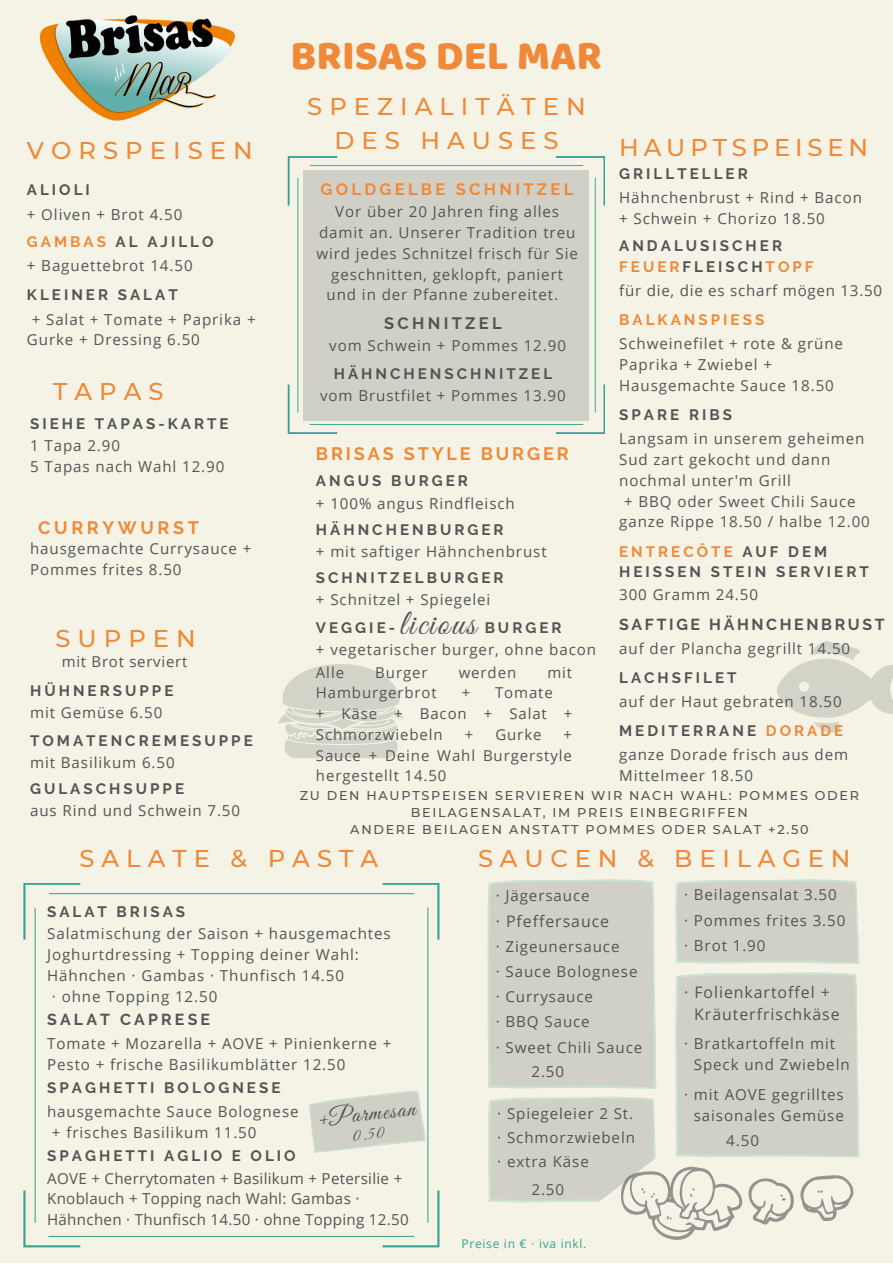
<style>
.page{position:relative;width:893px;height:1264px;background:#fff}
.page>*{position:absolute;margin:0;border:0;box-sizing:border-box;transform-origin:0 0}
.t1{font:42px "Baloo Thambi";color:#ee8a39}
.t2{font:36px "Great Vibes";letter-spacing:.06em;color:#545454}
.t3{font:500 24.3px/33.9px "Montserrat";letter-spacing:.29em;color:#ee8a39;text-align:center}
.t4{font:500 24.3px "Montserrat";letter-spacing:.2em;color:#ee8a39}
.t5{font:24px "Great Vibes";color:#545454}
.t6{font:700 18px "Raleway";letter-spacing:.16em;color:#ee8a39}
.t7{font:700 18px "Raleway";letter-spacing:.2em;color:#ee8a39}
.t8{font:18px "Great Vibes";color:#545454}
.t9{font:700 16.5px "Raleway";letter-spacing:.2em;color:#ee8a39}
.t10{font:700 16.5px "Raleway";letter-spacing:.2em;color:#545454}
.t11{font:15.9px/21.9px "Open Sans";letter-spacing:.06em;color:#545454}
.t12{font:700 15.9px "Raleway";letter-spacing:.165em;color:#545454}
.t13{font:700 15.9px "Raleway";letter-spacing:.2em;color:#545454}
.t14{font:15.15px/20.7px "Open Sans";letter-spacing:.06em;color:#545454}
.t15{font:700 15.15px/20.7px "Raleway";letter-spacing:.2em;color:#545454}
.t16{font:15.15px/20.7px "Open Sans";letter-spacing:.02em;color:#545454}
.t17{font:700 15.15px "Raleway";letter-spacing:.2em;color:#ee8a39}
.t18{font:15px/20.7px "Open Sans";letter-spacing:.06em;color:#545454}
.t19{font:500 12.75px/17px "Montserrat";letter-spacing:.135em;color:#545454;text-align:center}
.t20{font:12px "Open Sans";letter-spacing:.06em;color:#36a295}
.s1{color:#ee8a39}
</style>
<div class="page">
<div style="left:0;top:0;width:892px;height:1262px;background:#f4f3e6"></div>
<svg style="left:278px;top:664px;width:126px;height:94px"></svg>
<svg style="left:776px;top:641px;width:116px;height:91px"></svg>
<svg style="left:288px;top:156px;width:317px;height:277px"></svg>
<svg style="left:23px;top:883px;width:416px;height:364px"></svg>
<div style="left:303px;top:170px;width:286px;height:250px;background:#d1d0c6"></div>
<img style="left:39px;top:15px;width:197px;height:106px">
<svg style="left:487px;top:879px;width:372px;height:361px"></svg>
<svg style="left:309px;top:1090px;width:117px;height:62px"></svg>
<h3 class="t3" style="left:27px;top:133px;width:227px">VORSPEISEN</h3>
<p class="t15" style="left:27px;top:179px;width:65px">ALIOLI</p>
<p class="t14" style="left:27px;top:204px;width:157px">+ Oliven + Brot 4.50</p>
<p class="t15" style="left:27px;top:231px;width:188px"><span class="s1">GAMBAS</span> AL AJILLO</p>
<p class="t14" style="left:27px;top:255px;width:167px">+ Baguettebrot 14.50</p>
<p class="t15" style="left:27px;top:284px;width:152px">KLEINER SALAT</p>
<p class="t14" style="left:27px;top:308px;width:230px;text-indent:5px">+ Salat + Tomate + Paprika +<br>Gurke + Dressing 6.50</p>
<h3 class="t3" style="left:53px;top:374px;width:112px">TAPAS</h3>
<p class="t15" style="left:30px;top:413px;width:200px">SIEHE TAPAS-KARTE</p>
<p class="t14" style="left:30px;top:435px;width:196px">1 Tapa 2.90<br>5 Tapas nach Wahl 12.90</p>
<p class="t7" style="left:38px;top:517px;width:162px">CURRYWURST</p>
<p class="t14" style="left:30px;top:537px;width:223px">hausgemachte Currysauce +<br>Pommes frites 8.50</p>
<h3 class="t3" style="left:56px;top:621px;width:142px">SUPPEN</h3>
<p class="t15" style="left:30px;top:680px;width:145px">HÜHNERSUPPE</p>
<p class="t14" style="left:30px;top:702px;width:134px">mit Gemüse 6.50</p>
<p class="t15" style="left:30px;top:729px;width:224px">TOMATENCREMESUPPE</p>
<p class="t14" style="left:30px;top:751px;width:146px">mit Basilikum 6.50</p>
<p class="t15" style="left:30px;top:778px;width:156px">GULASCHSUPPE</p>
<p class="t14" style="left:30px;top:800px;width:211px">aus Rind und Schwein 7.50</p>
<p class="t18" style="left:62px;top:650px;width:127px">mit Brot serviert</p>
<h1 class="t1" style="left:290px;top:24px;width:313px">BRISAS DEL MAR</h1>
<h3 class="t3" style="left:307px;top:89px;width:280px">SPEZIALITÄTEN<br>DES HAUSES</h3>
<p class="t9" style="left:320px;top:180px;width:254px">GOLDGELBE SCHNITZEL</p>
<p class="t14" style="left:335px;top:201px;width:225px">Vor über 20 Jahren fing alles</p>
<p class="t14" style="left:319px;top:222px;width:258px">damit an. Unserer Tradition treu</p>
<p class="t14" style="left:316px;top:243px;width:263px">wird jedes Schnitzel frisch für Sie</p>
<p class="t14" style="left:331px;top:263px;width:233px">geschnitten, geklopft, paniert</p>
<p class="t14" style="left:326px;top:284px;width:233px">und in der Pfanne zubereitet.</p>
<p class="t10" style="left:384px;top:313px;width:119px">SCHNITZEL</p>
<p class="t14" style="left:329px;top:335px;width:238px">vom Schwein + Pommes 12.90</p>
<p class="t15" style="left:334px;top:363px;width:220px">HÄHNCHENSCHNITZEL</p>
<p class="t14" style="left:320px;top:385px;width:247px">vom Brustfilet + Pommes 13.90</p>
<p class="t6" style="left:316px;top:443px;width:254px">BRISAS STYLE BURGER</p>
<p class="t15" style="left:316px;top:470px;width:153px">ANGUS BURGER</p>
<p class="t14" style="left:316px;top:493px;width:200px">+ 100% angus Rindfleisch</p>
<p class="t15" style="left:316px;top:519px;width:189px">HÄHNCHENBURGER</p>
<p class="t14" style="left:316px;top:540px;width:232px">+ mit saftiger Hähnchenbrust</p>
<p class="t15" style="left:316px;top:567px;width:189px">SCHNITZELBURGER</p>
<p class="t14" style="left:316px;top:589px;width:176px">+ Schnitzel + Spiegelei</p>
<p class="t15" style="left:316px;top:617px;width:81px">VEGGIE-</p>
<p class="t15" style="left:484px;top:617px;width:78px">BURGER</p>
<p class="t14" style="left:316px;top:638px;width:282px">+ vegetarischer burger, ohne bacon</p>
<h2 class="t2" style="left:399px;top:603px;width:78px">licious</h2>
<p class="t18" style="left:316px;top:661px;width:30px">Alle</p>
<p class="t18" style="left:375px;top:661px;width:54px">Burger</p>
<p class="t18" style="left:458px;top:661px;width:59px">werden</p>
<p class="t18" style="left:547px;top:661px;width:26px">mit</p>
<p class="t18" style="left:316px;top:682px;width:122px">Hamburgerbrot</p>
<p class="t18" style="left:461px;top:682px;width:10px">+</p>
<p class="t18" style="left:316px;top:682px;width:258px;text-indent:179px">Tomate<br>+ Käse + Bacon + Salat +<br>Schmorzwiebeln</p>
<p class="t18" style="left:464px;top:723px;width:10px">+</p>
<p class="t18" style="left:495px;top:723px;width:48px">Gurke</p>
<p class="t18" style="left:316px;top:723px;width:258px;text-align:justify;text-indent:247px">+ Sauce + Deine Wahl Burgerstyle hergestellt 14.50</p>
<h3 class="t4" style="left:619px;top:132px;width:250px">HAUPTSPEISEN</h3>
<p class="t15" style="left:619px;top:163px;width:130px">GRILLTELLER</p>
<p class="t14" style="left:619px;top:187px;width:244px">Hähnchenbrust + Rind + Bacon + Schwein + Chorizo 18.50</p>
<p class="t15" style="left:619px;top:235px;width:196px">ANDALUSISCHER<br><span class="s1">FEUER</span>FLEISCH<span class="s1">TOPF</span></p>
<p class="t14" style="left:619px;top:280px;width:264px">für die, die es scharf mögen 13.50</p>
<p class="t17" style="left:619px;top:311px;width:146px">BALKANSPIESS</p>
<p class="t14" style="left:619px;top:333px;width:225px">Schweinefilet + rote &amp; grüne<br>Paprika + Zwiebel +<br>Hausgemachte Sauce 18.50</p>
<p class="t15" style="left:619px;top:404px;width:114px">SPARE RIBS</p>
<p class="t14" style="left:619px;top:428px;width:247px">Langsam in unserem geheimen</p>
<p class="t14" style="left:619px;top:449px;width:213px">Sud zart gekocht und dann</p>
<p class="t14" style="left:619px;top:469px;width:173px">nochmal unter'm Grill</p>
<p class="t14" style="left:624px;top:490px;width:233px">+ BBQ oder Sweet Chili Sauce</p>
<p class="t14" style="left:619px;top:511px;width:252px">ganze Rippe 18.50 / halbe 12.00</p>
<p class="t15" style="left:619px;top:541px;width:251px;line-height:20.2px"><span class="s1">ENTRECÔTE</span> AUF DEM<br>HEISSEN STEIN SERVIERT</p>
<p class="t14" style="left:619px;top:584px;width:140px">300 Gramm 24.50</p>
<p class="t12" style="left:619px;top:614px;width:267px">SAFTIGE HÄHNCHENBRUST</p>
<p class="t14" style="left:619px;top:637px;width:232px">auf der Plancha gegrillt 14.50</p>
<p class="t15" style="left:619px;top:667px;width:119px">LACHSFILET</p>
<p class="t14" style="left:619px;top:691px;width:224px">auf der Haut gebraten 18.50</p>
<p class="t15" style="left:619px;top:720px;width:226px">MEDITERRANE <span class="s1">DORADE</span></p>
<p class="t14" style="left:619px;top:744px;width:230px">ganze Dorade frisch aus dem<br>Mittelmeer 18.50</p>
<p class="t19" style="left:300px;top:786px;width:560px">ZU DEN HAUPTSPEISEN SERVIEREN WIR NACH WAHL: POMMES ODER<br>BEILAGENSALAT, IM PREIS EINBEGRIFFEN<br>ANDERE BEILAGEN ANSTATT POMMES ODER SALAT +2.50</p>
<h3 class="t3" style="left:79px;top:841px;width:300px">SALATE &amp; PASTA</h3>
<p class="t15" style="left:47px;top:901px;width:140px">SALAT BRISAS</p>
<p class="t14" style="left:47px;top:923px;width:345px">Salatmischung der Saison + hausgemachtes</p>
<p class="t14" style="left:47px;top:944px;width:313px">Joghurtdressing + Topping deiner Wahl:</p>
<p class="t14" style="left:47px;top:964px;width:298px">Hähnchen · Gambas · Thunfisch 14.50</p>
<p class="t14" style="left:52px;top:985px;width:167px">· ohne Topping 12.50</p>
<p class="t13" style="left:47px;top:1010px;width:164px">SALAT CAPRESE</p>
<p class="t14" style="left:47px;top:1033px;width:346px">Tomate + Mozarella + AOVE + Pinienkerne +<br>Pesto + frische Basilikumblätter 12.50</p>
<p class="t15" style="left:47px;top:1077px;width:235px">SPAGHETTI BOLOGNESE</p>
<p class="t14" style="left:52px;top:1100px;width:248px;text-indent:-5px">hausgemachte Sauce Bolognese + frisches Basilikum 11.50</p>
<h3 class="t5" style="left:315px;top:1106px;width:101px;rotate:-7deg">+Parmesan</h3>
<p class="t8" style="left:351px;top:1125px;width:35px;rotate:-7deg">0.50</p>
<p class="t15" style="left:47px;top:1145px;width:250px">SPAGHETTI AGLIO E OLIO</p>
<p class="t16" style="left:47px;top:1167px;width:363px">AOVE + Cherrytomaten + Basilikum + Petersilie +<br>Knoblauch + Topping nach Wahl: Gambas ·<br>Hähnchen · Thunfisch 14.50 · ohne Topping 12.50</p>
<h3 class="t3" style="left:478px;top:841px;width:374px">SAUCEN &amp; BEILAGEN</h3>
<p class="t14" style="left:495px;top:884px;width:95px">· Jägersauce</p>
<p class="t11" style="left:495px;top:909px;width:115px">· Pfeffersauce</p>
<p class="t14" style="left:495px;top:933px;width:148px;line-height:25.2px">· Zigeunersauce<br>· Sauce Bolognese · Currysauce<br>· BBQ Sauce<br>· Sweet Chili Sauce</p>
<p class="t14" style="left:531px;top:1060px;width:34px">2.50</p>
<p class="t14" style="left:497px;top:1100px;width:139px;line-height:24px">· Spiegeleier 2 St. · Schmorzwiebeln · extra Käse</p>
<p class="t14" style="left:531px;top:1178px;width:34px">2.50</p>
<p class="t20" style="left:461px;top:1234px;width:126px">Preise in € · iva inkl.</p>
<p class="t14" style="left:684px;top:883px;width:154px">· Beilagensalat 3.50</p>
<p class="t14" style="left:684px;top:908px;width:163px;line-height:24.8px">· Pommes frites 3.50 · Brot 1.90</p>
<p class="t11" style="left:694px;top:980px;width:147px;text-indent:-10px">· Folienkartoffel +<br>Kräuterfrischkäse</p>
<p class="t14" style="left:693px;top:1033px;width:157px;text-indent:-10px">· Bratkartoffeln mit<br>Speck und Zwiebeln</p>
<p class="t14" style="left:684px;top:1083px;width:161px;text-align:right">· mit AOVE gegrilltes saisonales Gemüse</p>
<p class="t14" style="left:726px;top:1130px;width:34px">4.50</p>
</div>
